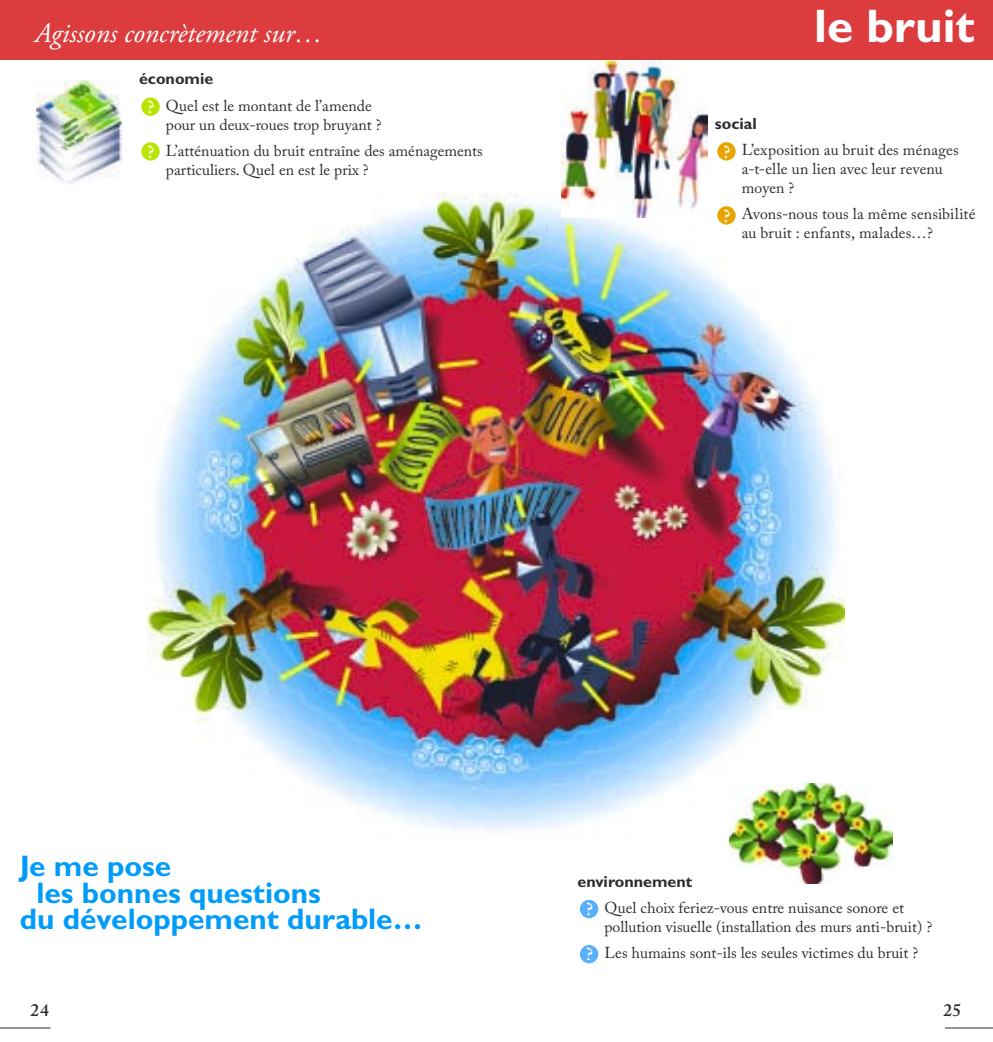
<style>
.page{position:relative;width:993px;height:1042px;background:#fff}
.page>*{position:absolute;margin:0;border:0;box-sizing:border-box;transform-origin:0 0}
.t1{font:700 47.25px "Gill Sans";color:#fff}
.t2{font:700 29.75px "Gill Sans";color:#009cf9}
.t3{font:italic 28px "Adobe Garamond Pro";color:#fff}
.t4{font:600 17.5px "Adobe Caslon Pro";color:#2c2b2e}
.t5{font:700 16.1px "Gill Sans";color:#2c2b2e}
.t6{font:15.75px/18.9px "Adobe Caslon Pro";color:#2c2b2e}
.s1{font-weight:600;font-size:18.38px;color:#fff}
</style>
<div class="page">
<hr style="left:0;top:1027px;width:50px;height:1px;background:#2c2b2e">
<hr style="left:944px;top:1027px;width:48px;height:1px;background:#2c2b2e">
<img style="left:147px;top:194px;width:697px;height:637px">
<div style="left:496px;top:0;width:496px;height:60px;background:#dc3c3d"></div>
<div style="left:579px;top:900px;width:19px;height:18px;background:#58b0fb;border-radius:50%"></div>
<div style="left:579px;top:945px;width:19px;height:18px;background:#58b0fb;border-radius:50%"></div>
<div style="left:717px;top:142px;width:18px;height:18px;background:#e8a400;border-radius:50%"></div>
<div style="left:717px;top:206px;width:18px;height:19px;background:#e8a400;border-radius:50%"></div>
<img style="left:561px;top:61px;width:146px;height:156px">
<img style="left:729px;top:784px;width:163px;height:100px">
<div style="left:0;top:0;width:496px;height:60px;background:#dc3c3d"></div>
<img style="left:36px;top:81px;width:87px;height:103px">
<div style="left:141px;top:97px;width:19px;height:19px;background:#b8e400;border-radius:50%"></div>
<div style="left:141px;top:142px;width:19px;height:19px;background:#b8e400;border-radius:50%"></div>
<h3 class="t3" style="left:35px;top:16px;width:289px">Agissons concrètement sur…</h3>
<p class="t5" style="left:139px;top:69px;width:76px">économie</p>
<p class="t6" style="left:166px;top:96px;width:217px;text-indent:-18px"><span class="s1">?</span> Quel est le montant de l’amende pour un deux-roues trop bruyant ?</p>
<p class="t6" style="left:166px;top:141px;width:318px;text-indent:-18px"><span class="s1">?</span> L’atténuation du bruit entraîne des aménagements particuliers. Quel en est le prix ?</p>
<h1 class="t1" style="left:814px;top:-2px;width:162px">le bruit</h1>
<p class="t5" style="left:714px;top:114px;width:43px">social</p>
<p class="t6" style="left:741px;top:140px;width:218px;text-indent:-18px"><span class="s1">?</span> L’exposition au bruit des ménages a-t-elle un lien avec leur revenu moyen ?</p>
<p class="t6" style="left:741px;top:204px;width:235px;text-indent:-18px"><span class="s1">?</span> Avons-nous tous la même sensibilité au bruit : enfants, malades…?</p>
<h2 class="t2" style="left:20px;top:848px;width:153px">Je me pose</h2>
<h2 class="t2" style="left:36px;top:875px;width:286px">les bonnes questions</h2>
<h2 class="t2" style="left:20px;top:901px;width:404px">du développement durable…</h2>
<p class="t5" style="left:577px;top:872px;width:116px">environnement</p>
<p class="t6" style="left:604px;top:898px;width:329px;text-indent:-18px"><span class="s1">?</span> Quel choix feriez-vous entre nuisance sonore et pollution visuelle (installation des murs anti-bruit) ?</p>
<p class="t6" style="left:586px;top:943px;width:333px"><span class="s1">?</span> Les humains sont-ils les seules victimes du bruit ?</p>
<p class="t4" style="left:31px;top:999px;width:20px">24</p>
<p class="t4" style="left:943px;top:999px;width:19px">25</p>
</div>
